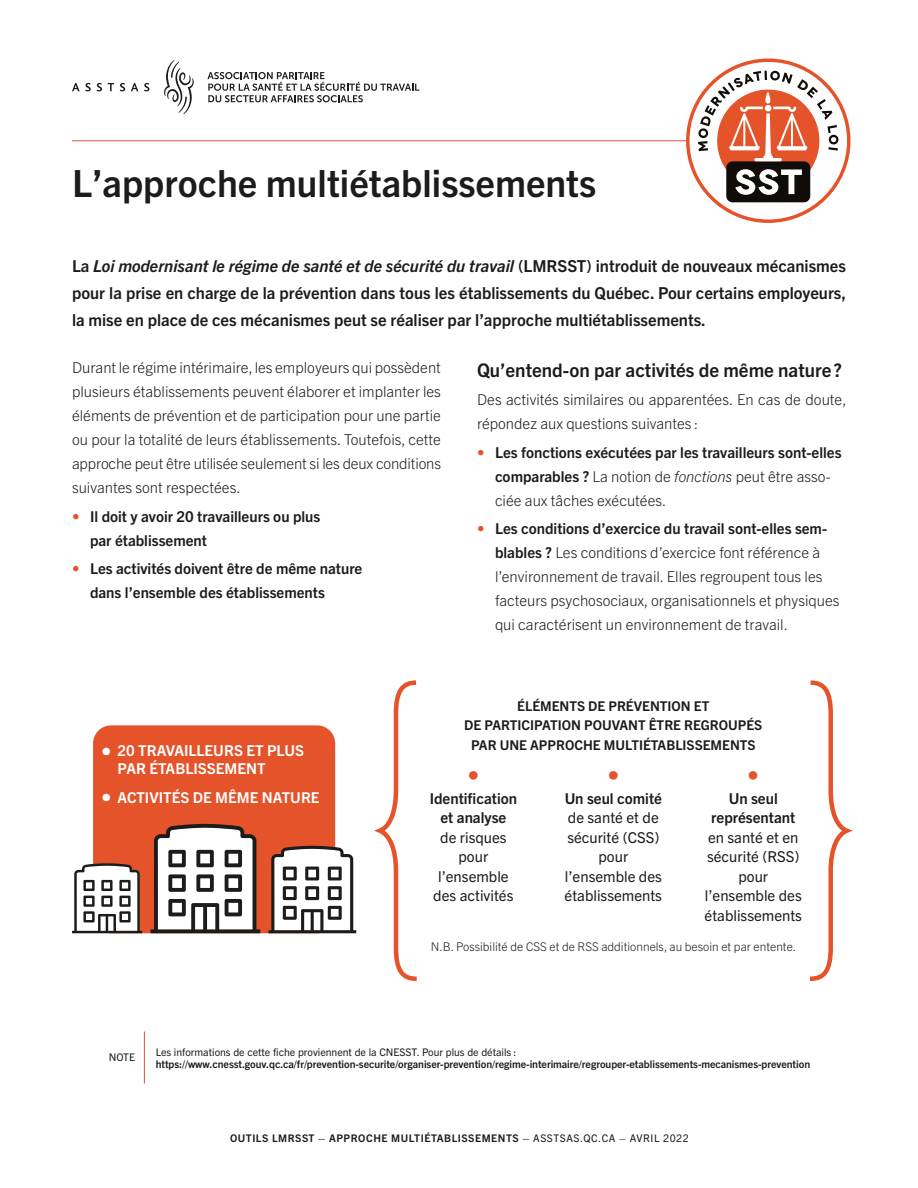
<style>
.page{position:relative;width:918px;height:1188px;background:#fff}
.page>*{position:absolute;margin:0;border:0;box-sizing:border-box;transform-origin:0 0}
.t1{font:700 37.5px "Trade Gothic Next LT Pro";color:#1c1c1a}
.t2{font:700 24px "Trade Gothic Next LT Pro";color:#e4532a}
.t3{font:700 21px "Trade Gothic Next LT Pro";color:#fff}
.t4{font:700 18.75px "Trade Gothic Next LT Pro";color:#1c1c1a}
.t5{font:700 16.5px/27px "Trade Gothic Next LT Pro";color:#1c1c1a;text-align:justify}
.t6{font:300 15px/24px "Trade Gothic Next LT Pro";color:#1c1c1a}
.t7{font:700 15px/24px "Trade Gothic Next LT Pro";color:#1c1c1a}
.t8{font:15px/19.5px "Trade Gothic Next LT Pro";color:#1c1c1a;text-align:center}
.t9{font:700 15px "Trade Gothic Next LT Pro";color:#fff}
.t10{font:700 13.5px/19.5px "Trade Gothic Next LT Pro";color:#1c1c1a;text-align:center}
.t11{font:300 12px "Trade Gothic Next LT Pro";color:#1c1c1a}
.t12{font:700 10.5px "Trade Gothic Next LT Pro";letter-spacing:-.005em;color:#1c1c1a}
.t13{font:10.5px "Trade Gothic Next LT Pro";color:#1c1c1a}
.t14{font:700 10.5px "Trade Gothic Next LT Pro";letter-spacing:.05em;color:#1c1c1a}
.s1{font-style:italic}
.s2{font-weight:300;color:#e4532a}
.s3{font-weight:300}
.s4{font-weight:300;font-style:italic}
.s5{color:#e4532a}
.s6{font-weight:700}
.s7{font-weight:400}
</style>
<div class="page">
<div style="left:93px;top:725px;width:242px;height:208px;background:#e4532a;border-radius:18px"></div>
<svg style="left:72px;top:83px;width:19px;height:8px"></svg>
<svg style="left:97px;top:83px;width:5px;height:8px"></svg>
<svg style="left:108px;top:83px;width:6px;height:8px"></svg>
<svg style="left:120px;top:83px;width:5px;height:8px"></svg>
<svg style="left:131px;top:83px;width:7px;height:8px"></svg>
<svg style="left:144px;top:83px;width:5px;height:8px"></svg>
<svg style="left:164px;top:60px;width:30px;height:54px"></svg>
<svg style="left:207px;top:72px;width:212px;height:30px"></svg>
<svg style="left:374px;top:680px;width:43px;height:301px"></svg>
<svg style="left:810px;top:680px;width:43px;height:301px"></svg>
<hr style="left:144px;top:1031px;width:1px;height:53px;background:#e4532a">
<hr style="left:72px;top:140px;width:616px;height:1px;background:#e4532a">
<svg style="left:686px;top:58px;width:164px;height:165px"></svg>
<svg style="left:150px;top:824px;width:110px;height:109px"></svg>
<svg style="left:268px;top:846px;width:88px;height:87px"></svg>
<svg style="left:72px;top:863px;width:70px;height:70px"></svg>
<p class="t1" style="left:72px;top:158px;width:526px">L’approche multiétablissements</p>
<p class="t5" style="left:72px;top:251px;width:776px">La <span class="s1">Loi modernisant le régime de santé et de sécurité du travail</span> (LMRSST) introduit de nouveaux mécanismes pour la prise en charge de la prévention dans tous les établissements du Québec. Pour certains employeurs, la mise en place de ces mécanismes peut se réaliser par l’approche multiétablissements.</p>
<p class="t6" style="left:72px;top:355px;width:371px;text-align:justify">Durant le régime intérimaire, les employeurs qui possèdent plusieurs établissements peuvent élaborer et implanter les éléments de prévention et de participation pour une partie ou pour la totalité de leurs établissements. Toutefois, cette approche peut être utilisée seulement si les deux conditions suivantes sont respectées.</p>
<p class="t7" style="left:90px;top:503px;width:232px;text-indent:-18px"><span class="s2">•</span> Il doit y avoir 20 travailleurs ou plus par établissement</p>
<p class="t7" style="left:90px;top:556px;width:274px;text-indent:-18px"><span class="s2">•</span> Les activités doivent être de même nature dans l’ensemble des établissements</p>
<p class="t4" style="left:477px;top:357px;width:367px">Qu’entend-on par activités de même nature?</p>
<p class="t6" style="left:477px;top:387px;width:371px">Des activités similaires ou apparentées. En cas de doute, répondez aux questions suivantes :</p>
<p class="t7" style="left:495px;top:439px;width:348px;text-indent:-18px"><span class="s2">•</span> Les fonctions exécutées par les travailleurs sont-elles comparables ? <span class="s3">La notion de</span> <span class="s4">fonctions</span> <span class="s3">peut être asso&shy;ciée aux tâches exécutées.</span></p>
<p class="t6" style="left:495px;top:516px;width:346px;text-indent:-18px"><span class="s5">•</span> <span class="s6">Les conditions d’exercice du travail sont-elles sem&shy;blables ?</span> Les conditions d’exercice font référence à l’environnement de travail. Elles regroupent tous les facteurs psychosociaux, organisationnels et physiques qui caractérisent un environnement de travail.</p>
<p class="t9" style="left:118px;top:740px;width:188px">20 TRAVAILLEURS ET PLUS</p>
<p class="t9" style="left:118px;top:758px;width:150px">PAR ÉTABLISSEMENT</p>
<p class="t9" style="left:118px;top:787px;width:204px">ACTIVITÉS DE MÊME NATURE</p>
<p class="t3" style="left:101px;top:736px;width:12px">•</p>
<p class="t3" style="left:101px;top:783px;width:12px">•</p>
<p class="t10" style="left:517px;top:695px;width:194px">ÉLÉMENTS DE PRÉVENTION ET</p>
<p class="t10" style="left:464px;top:715px;width:300px">DE PARTICIPATION POUVANT ÊTRE REGROUPÉS<br>PAR UNE APPROCHE MULTIÉTABLISSEMENTS</p>
<p class="t2" style="left:467px;top:759px;width:13px">•</p>
<p class="t7" style="left:430px;top:788px;width:89px;line-height:19.5px;text-align:center">Identification et analyse</p>
<p class="t8" style="left:440px;top:827px;width:68px">de risques</p>
<p class="t8" style="left:433px;top:846px;width:82px">pour l’ensemble des activités</p>
<p class="t2" style="left:607px;top:759px;width:13px">•</p>
<p class="t8" style="left:565px;top:788px;width:99px"><span class="s6">Un seul comité </span>de santé et de sécurité (CSS) pour</p>
<p class="t8" style="left:565px;top:866px;width:99px;text-align:left">l’ensemble des établissements</p>
<p class="t2" style="left:747px;top:759px;width:13px">•</p>
<p class="t8" style="left:707px;top:788px;width:94px"><span class="s6">Un seul représentant </span>en santé et en sécurité (RSS) pour</p>
<p class="t8" style="left:705px;top:885px;width:99px;text-align:left">l’ensemble des établissements</p>
<p class="t11" style="left:431px;top:938px;width:367px">N.B. Possibilité de CSS et de RSS additionnels, au besoin et par entente.</p>
<p class="t13" style="left:109px;top:1050px;width:28px">NOTE</p>
<p class="t13" style="left:156px;top:1045px;width:362px">Les informations de cette fiche proviennent de la CNESST. Pour plus de détails :</p>
<p class="t12" style="left:156px;top:1057px;width:656px">https://www.cnesst.gouv.qc.ca/fr/prevention-securite/organiser-prevention/regime-interimaire/regrouper-etablissements-mecanismes-prevention</p>
<p class="t14" style="left:230px;top:1131px;width:460px">OUTILS LMRSST – APPROCHE MULTIÉTABLISSEMENTS – <span class="s7">ASSTSAS.QC.CA – AVRIL 2022</span></p>
</div>
